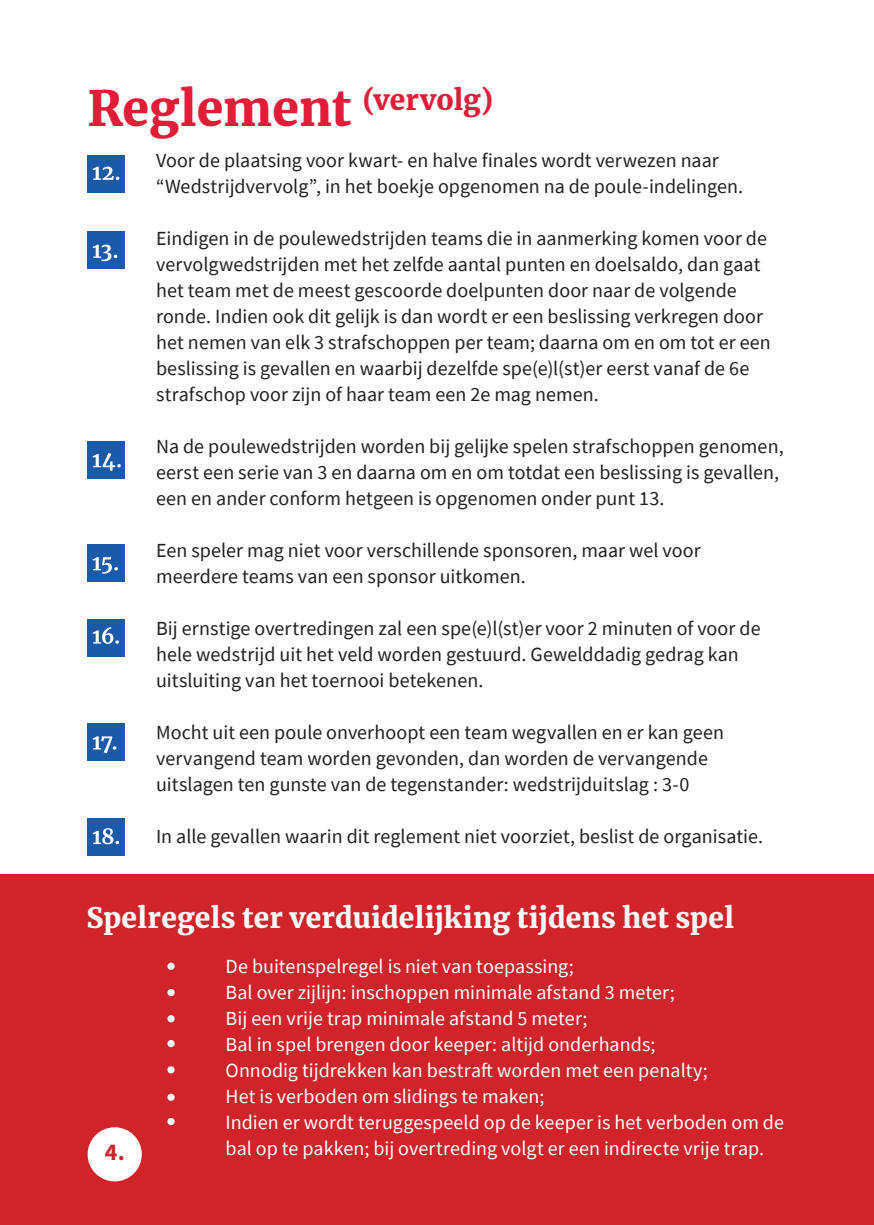
<style>
.page{position:relative;width:874px;height:1225px;background:#fff}
.page>*{position:absolute;margin:0;border:0;box-sizing:border-box;transform-origin:0 0}
.t1{font:900 48px "Merriweather";color:#e31c38}
.t2{font:900 28px "Merriweather";letter-spacing:.01em;color:#fff}
.t3{font:700 24px "Source Sans Pro";color:#d1232a}
.t4{font:20px/26px "Source Sans Pro";letter-spacing:.005em;color:#231f20}
.t5{font:20px "Source Sans Pro";letter-spacing:.005em;color:#fff}
</style>
<div class="page">
<div style="left:88px;top:156px;width:37px;height:37px;background:#1b5aa9"></div>
<div style="left:88px;top:232px;width:37px;height:37px;background:#1b5aa9"></div>
<div style="left:88px;top:441px;width:37px;height:37px;background:#1b5aa9"></div>
<div style="left:88px;top:544px;width:37px;height:37px;background:#1b5aa9"></div>
<div style="left:88px;top:619px;width:37px;height:37px;background:#1b5aa9"></div>
<div style="left:88px;top:723px;width:37px;height:37px;background:#1b5aa9"></div>
<div style="left:88px;top:818px;width:37px;height:37px;background:#1b5aa9"></div>
<div style="left:0;top:875px;width:873px;height:350px;background:#d1232a"></div>
<svg style="left:93px;top:828px;width:26px;height:16px"></svg>
<svg style="left:93px;top:736px;width:23px;height:17px"></svg>
<svg style="left:93px;top:627px;width:26px;height:17px"></svg>
<svg style="left:93px;top:557px;width:25px;height:16px"></svg>
<svg style="left:93px;top:453px;width:28px;height:17px"></svg>
<svg style="left:93px;top:245px;width:24px;height:16px"></svg>
<svg style="left:93px;top:167px;width:26px;height:13px"></svg>
<div style="left:167px;top:962px;width:7px;height:8px;background:#fff;border-radius:50%"></div>
<div style="left:167px;top:989px;width:7px;height:7px;background:#fff;border-radius:50%"></div>
<div style="left:167px;top:1015px;width:7px;height:7px;background:#fff;border-radius:50%"></div>
<div style="left:167px;top:1040px;width:7px;height:7px;background:#fff;border-radius:50%"></div>
<div style="left:167px;top:1066px;width:7px;height:7px;background:#fff;border-radius:50%"></div>
<div style="left:167px;top:1093px;width:7px;height:8px;background:#fff;border-radius:50%"></div>
<div style="left:167px;top:1118px;width:7px;height:7px;background:#fff;border-radius:50%"></div>
<div style="left:88px;top:1127px;width:54px;height:54px;background:#fff;border-radius:50%"></div>
<p class="t1" style="left:88px;top:75px;width:406px">Reglement <sup>(vervolg)</sup></p>
<p class="t4" style="left:156px;top:147px;width:588px">Voor de plaatsing voor kwart- en halve finales wordt verwezen naar “Wedstrijdvervolg”, in het boekje opgenomen na de poule-indelingen.</p>
<p class="t4" style="left:156px;top:225px;width:616px">Eindigen in de poulewedstrijden teams die in aanmerking komen voor de vervolgwedstrijden met het zelfde aantal punten en doelsaldo, dan gaat het team met de meest gescoorde doelpunten door naar de volgende ronde. Indien ook dit gelijk is dan wordt er een beslissing verkregen door het nemen van elk 3 strafschoppen per team; daarna om en om tot er een beslissing is gevallen en waarbij dezelfde spe(e)l(st)er eerst vanaf de 6e strafschop voor zijn of haar team een 2e mag nemen.</p>
<p class="t4" style="left:156px;top:433px;width:628px">Na de poulewedstrijden worden bij gelijke spelen strafschoppen genomen, eerst een serie van 3 en daarna om en om totdat een beslissing is gevallen, een en ander conform hetgeen is opgenomen onder punt 13.</p>
<p class="t4" style="left:156px;top:537px;width:546px">Een speler mag niet voor verschillende sponsoren, maar wel voor meerdere teams van een sponsor uitkomen.</p>
<p class="t4" style="left:156px;top:615px;width:605px">Bij ernstige overtredingen zal een spe(e)l(st)er voor 2 minuten of voor de hele wedstrijd uit het veld worden gestuurd. Gewelddadig gedrag kan uitsluiting van het toernooi betekenen.</p>
<p class="t4" style="left:156px;top:719px;width:569px">Mocht uit een poule onverhoopt een team wegvallen en er kan geen</p>
<p class="t4" style="left:156px;top:745px;width:553px">vervangend team worden gevonden, dan worden de vervangende</p>
<p class="t4" style="left:156px;top:771px;width:534px">uitslagen ten gunste van de tegenstander: wedstrijduitslag : 3-0</p>
<p class="t4" style="left:156px;top:823px;width:608px">In alle gevallen waarin dit reglement niet voorziet, beslist de organisatie.</p>
<p class="t2" style="left:86px;top:898px;width:648px">Spelregels ter verduidelijking tijdens het spel</p>
<p class="t5" style="left:225px;top:954px;width:349px">De buitenspelregel is niet van toepassing;</p>
<p class="t5" style="left:225px;top:980px;width:450px">Bal over zijlijn: inschoppen minimale afstand 3 meter;</p>
<p class="t5" style="left:225px;top:1006px;width:363px">Bij een vrije trap minimale afstand 5 meter;</p>
<p class="t5" style="left:225px;top:1032px;width:431px">Bal in spel brengen door keeper: altijd onderhands;</p>
<p class="t5" style="left:225px;top:1058px;width:483px">Onnodig tijdrekken kan bestraft worden met een penalty;</p>
<p class="t5" style="left:225px;top:1084px;width:320px">Het is verboden om slidings te maken;</p>
<p class="t5" style="left:225px;top:1110px;width:559px">Indien er wordt teruggespeeld op de keeper is het verboden om de</p>
<p class="t3" style="left:105px;top:1135px;width:22px">4.</p>
<p class="t5" style="left:225px;top:1136px;width:539px">bal op te pakken; bij overtreding volgt er een indirecte vrije trap.</p>
</div>
